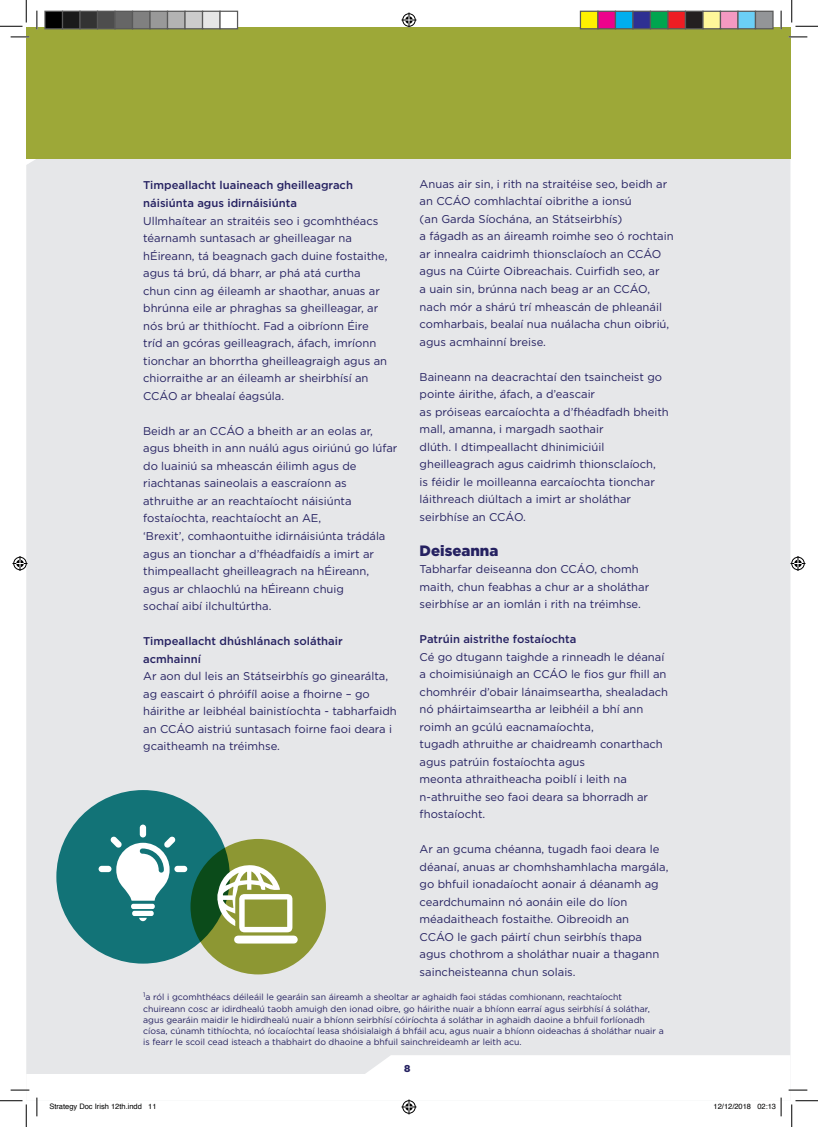
<style>
.page{position:relative;width:818px;height:1127px;background:#fff}
.page>*{position:absolute;margin:0;border:0;box-sizing:border-box;transform-origin:0 0}
.t1{font:900 15px "Gotham";color:#252161}
.t2{font:11.25px/17.5px "Gotham";color:#252161}
.t3{font:500 11.25px/18px "Gotham";color:#252161}
.t4{font:900 10px "Gotham";color:#252161}
.t5{font:8.75px/11.2px "Gotham";color:#252161}
.t6{font:7.5px "Helvetica";color:#000}
</style>
<div class="page">
<div style="left:26px;top:159px;width:764px;height:895px;background:#e6e7e9"></div>
<div style="left:26px;top:27px;width:764px;height:132px;background:#9da838"></div>
<svg style="left:26px;top:161px;width:5px;height:4px"></svg>
<div style="left:56px;top:789px;width:174px;height:174px;background:#127377;border-radius:50%"></div>
<div style="left:99px;top:865px;width:12px;height:6px;background:#fff;border-radius:3px"></div>
<div style="left:174px;top:865px;width:13px;height:6px;background:#fff;border-radius:3px"></div>
<div style="left:140px;top:824px;width:6px;height:13px;background:#fff;border-radius:3px"></div>
<svg style="left:139px;top:917px;width:8px;height:3px"></svg>
<div style="left:131px;top:903px;width:24px;height:5px;background:#fff;border-radius:2px"></div>
<div style="left:132px;top:910px;width:22px;height:5px;background:#fff;border-radius:2px"></div>
<svg style="left:110px;top:836px;width:66px;height:64px"></svg>
<svg style="left:190px;top:838px;width:136px;height:136px;background:#708630"></svg>
<svg style="left:217px;top:864px;width:81px;height:79px"></svg>
<svg style="left:11px;top:36px;width:18px;height:2px"></svg>
<svg style="left:788px;top:36px;width:19px;height:2px"></svg>
<svg style="left:36px;top:11px;width:2px;height:18px"></svg>
<svg style="left:780px;top:11px;width:2px;height:18px"></svg>
<svg style="left:0;top:0;width:27px;height:27px"></svg>
<svg style="left:791px;top:0;width:27px;height:27px"></svg>
<svg style="left:401px;top:13px;width:15px;height:15px"></svg>
<svg style="left:13px;top:556px;width:15px;height:15px"></svg>
<svg style="left:790px;top:556px;width:15px;height:15px"></svg>
<div style="left:45px;top:11px;width:18px;height:18px;background:#000"></div>
<div style="left:44px;top:11px;width:19px;height:18px;border:1px solid #595959"></div>
<div style="left:63px;top:11px;width:17px;height:18px;background:#1a1a1a"></div>
<div style="left:62px;top:11px;width:19px;height:18px;border:1px solid #595959"></div>
<div style="left:80px;top:11px;width:18px;height:18px;background:#333"></div>
<div style="left:79px;top:11px;width:19px;height:18px;border:1px solid #595959"></div>
<div style="left:98px;top:11px;width:17px;height:18px;background:#4d4d4d"></div>
<div style="left:97px;top:11px;width:19px;height:18px;border:1px solid #595959"></div>
<div style="left:115px;top:11px;width:18px;height:18px;background:#666"></div>
<div style="left:114px;top:11px;width:19px;height:18px;border:1px solid #595959"></div>
<div style="left:133px;top:11px;width:17px;height:18px;background:#808080"></div>
<div style="left:132px;top:11px;width:19px;height:18px;border:1px solid #595959"></div>
<div style="left:150px;top:11px;width:18px;height:18px;background:#999"></div>
<div style="left:149px;top:11px;width:19px;height:18px;border:1px solid #595959"></div>
<div style="left:168px;top:11px;width:17px;height:18px;background:#b3b3b3"></div>
<div style="left:167px;top:11px;width:19px;height:18px;border:1px solid #595959"></div>
<div style="left:185px;top:11px;width:18px;height:18px;background:#ccc"></div>
<div style="left:184px;top:11px;width:19px;height:18px;border:1px solid #595959"></div>
<div style="left:203px;top:11px;width:17px;height:18px;background:#e6e6e6"></div>
<div style="left:202px;top:11px;width:19px;height:18px;border:1px solid #595959"></div>
<div style="left:219px;top:11px;width:19px;height:18px;border:1px solid #595959"></div>
<div style="left:580px;top:11px;width:18px;height:18px;background:#fff101"></div>
<div style="left:580px;top:11px;width:18px;height:18px;border:1px solid #595959"></div>
<div style="left:598px;top:11px;width:17px;height:18px;background:#ed028c"></div>
<div style="left:597px;top:11px;width:19px;height:18px;border:1px solid #595959"></div>
<div style="left:615px;top:11px;width:18px;height:18px;background:#00aeef"></div>
<div style="left:615px;top:11px;width:18px;height:18px;border:1px solid #595959"></div>
<div style="left:633px;top:11px;width:17px;height:18px;background:#2e3092"></div>
<div style="left:632px;top:11px;width:19px;height:18px;border:1px solid #595959"></div>
<div style="left:650px;top:11px;width:18px;height:18px;background:#00a54f"></div>
<div style="left:650px;top:11px;width:18px;height:18px;border:1px solid #595959"></div>
<div style="left:668px;top:11px;width:17px;height:18px;background:#ee1d23"></div>
<div style="left:667px;top:11px;width:19px;height:18px;border:1px solid #595959"></div>
<div style="left:685px;top:11px;width:18px;height:18px;background:#231f20"></div>
<div style="left:685px;top:11px;width:18px;height:18px;border:1px solid #595959"></div>
<div style="left:703px;top:11px;width:17px;height:18px;background:#fff79a"></div>
<div style="left:702px;top:11px;width:19px;height:18px;border:1px solid #595959"></div>
<div style="left:720px;top:11px;width:18px;height:18px;background:#f499c2"></div>
<div style="left:720px;top:11px;width:18px;height:18px;border:1px solid #595959"></div>
<div style="left:738px;top:11px;width:17px;height:18px;background:#6bcff6"></div>
<div style="left:737px;top:11px;width:19px;height:18px;border:1px solid #595959"></div>
<div style="left:755px;top:11px;width:18px;height:18px;background:#939598"></div>
<div style="left:755px;top:11px;width:18px;height:18px;border:1px solid #595959"></div>
<svg style="left:0;top:1054px;width:818px;height:72px"></svg>
<p class="t2" style="left:420px;top:175px;width:256px">Anuas air sin, i rith na straitéise seo, beidh ar an CCÁO comhlachtaí oibrithe a ionsú<br>(an Garda Síochána, an Státseirbhís)<br>a fágadh as an áireamh roimhe seo ó rochtain ar innealra caidrimh thionsclaíoch an CCÁO agus na Cúirte Oibreachais. Cuirfidh seo, ar<br>a uain sin, brúnna nach beag ar an CCÁO, nach mór a shárú trí mheascán de phleanáil comharbais, bealaí nua nuálacha chun oibriú, agus acmhainní breise.</p>
<p class="t2" style="left:420px;top:367px;width:251px">Baineann na deacrachtaí den tsaincheist go pointe áirithe, áfach, a d’eascair<br>as próiseas earcaíochta a d’fhéadfadh bheith mall, amanna, i margadh saothair<br>dlúth. I dtimpeallacht dhinimiciúil gheilleagrach agus caidrimh thionsclaíoch,<br>is féidir le moilleanna earcaíochta tionchar láithreach diúltach a imirt ar sholáthar seirbhíse an CCÁO.</p>
<h1 class="t1" style="left:420px;top:539px;width:80px">Deiseanna</h1>
<p class="t2" style="left:420px;top:560px;width:231px">Tabharfar deiseanna don CCÁO, chomh maith, chun feabhas a chur ar a sholáthar seirbhíse ar an iomlán i rith na tréimhse.</p>
<p class="t3" style="left:420px;top:629px;width:158px">Patrúin aistrithe fostaíochta</p>
<p class="t2" style="left:420px;top:647px;width:250px">Cé go dtugann taighde a rinneadh le déanaí a choimisiúnaigh an CCÁO le fios gur fhill an chomhréir d’obair lánaimseartha, shealadach nó pháirtaimseartha ar leibhéil a bhí ann roimh an gcúlú eacnamaíochta,<br>tugadh athruithe ar chaidreamh conarthach agus patrúin fostaíochta agus<br>meonta athraitheacha poiblí i leith na n-athruithe seo faoi deara sa bhorradh ar fhostaíocht.</p>
<p class="t2" style="left:420px;top:840px;width:250px">Ar an gcuma chéanna, tugadh faoi deara le déanaí, anuas ar chomhshamhlacha margála, go bhfuil ionadaíocht aonair á déanamh ag ceardchumainn nó aonáin eile do líon méadaitheach fostaithe. Oibreoidh an<br>CCÁO le gach páirtí chun seirbhís thapa agus chothrom a sholáthar nuair a thagann saincheisteanna chun solais.</p>
<p class="t5" style="left:143px;top:991px;width:522px"><sup>1</sup>a ról i gcomhthéacs déileáil le gearáin san áireamh a sheoltar ar aghaidh faoi stádas comhionann, reachtaíocht chuireann cosc ar idirdhealú taobh amuigh den ionad oibre, go háirithe nuair a bhíonn earraí agus seirbhísí á soláthar, agus gearáin maidir le hidirdhealú nuair a bhíonn seirbhísí cóiríochta á soláthar in aghaidh daoine a bhfuil forlíonadh cíosa, cúnamh tithíochta, nó íocaíochtaí leasa shóisialaigh á bhfáil acu, agus nuair a bhíonn oideachas á sholáthar nuair a is fearr le scoil cead isteach a thabhairt do dhaoine a bhfuil sainchreideamh ar leith acu.</p>
<p class="t3" style="left:143px;top:176px;width:211px">Timpeallacht luaineach gheilleagrach náisiúnta agus idirnáisiúnta</p>
<p class="t2" style="left:143px;top:212px;width:246px">Ullmhaítear an straitéis seo i gcomhthéacs téarnamh suntasach ar gheilleagar na hÉireann, tá beagnach gach duine fostaithe, agus tá brú, dá bharr, ar phá atá curtha chun cinn ag éileamh ar shaothar, anuas ar bhrúnna eile ar phraghas sa gheilleagar, ar nós brú ar thithíocht. Fad a oibríonn Éire tríd an gcóras geilleagrach, áfach, imríonn tionchar an bhorrtha gheilleagraigh agus an chiorraithe ar an éileamh ar sheirbhísí an CCÁO ar bhealaí éagsúla.</p>
<p class="t2" style="left:143px;top:422px;width:256px">Beidh ar an CCÁO a bheith ar an eolas ar, agus bheith in ann nuálú agus oiriúnú go lúfar do luainiú sa mheascán éilimh agus de riachtanas saineolais a eascraíonn as athruithe ar an reachtaíocht náisiúnta fostaíochta, reachtaíocht an AE,<br>‘Brexit’, comhaontuithe idirnáisiúnta trádála agus an tionchar a d’fhéadfaidís a imirt ar thimpeallacht gheilleagrach na hÉireann, agus ar chlaochlú na hÉireann chuig<br>sochaí aibí ilchultúrtha.</p>
<p class="t3" style="left:143px;top:632px;width:201px;line-height:17.5px">Timpeallacht dhúshlánach soláthair acmhainní</p>
<p class="t2" style="left:143px;top:667px;width:255px">Ar aon dul leis an Státseirbhís go ginearálta, ag eascairt ó phróifíl aoise a fhoirne – go háirithe ar leibhéal bainistíochta - tabharfaidh an CCÁO aistriú suntasach foirne faoi deara i gcaitheamh na tréimhse.</p>
<p class="t4" style="left:404px;top:1061px;width:8px">8</p>
<p class="t6" style="left:49px;top:1100px;width:109px">Strategy Doc Irish 12th.indd 11</p>
<p class="t6" style="left:713px;top:1100px;width:64px">12/12/2018 02:13</p>
</div>
